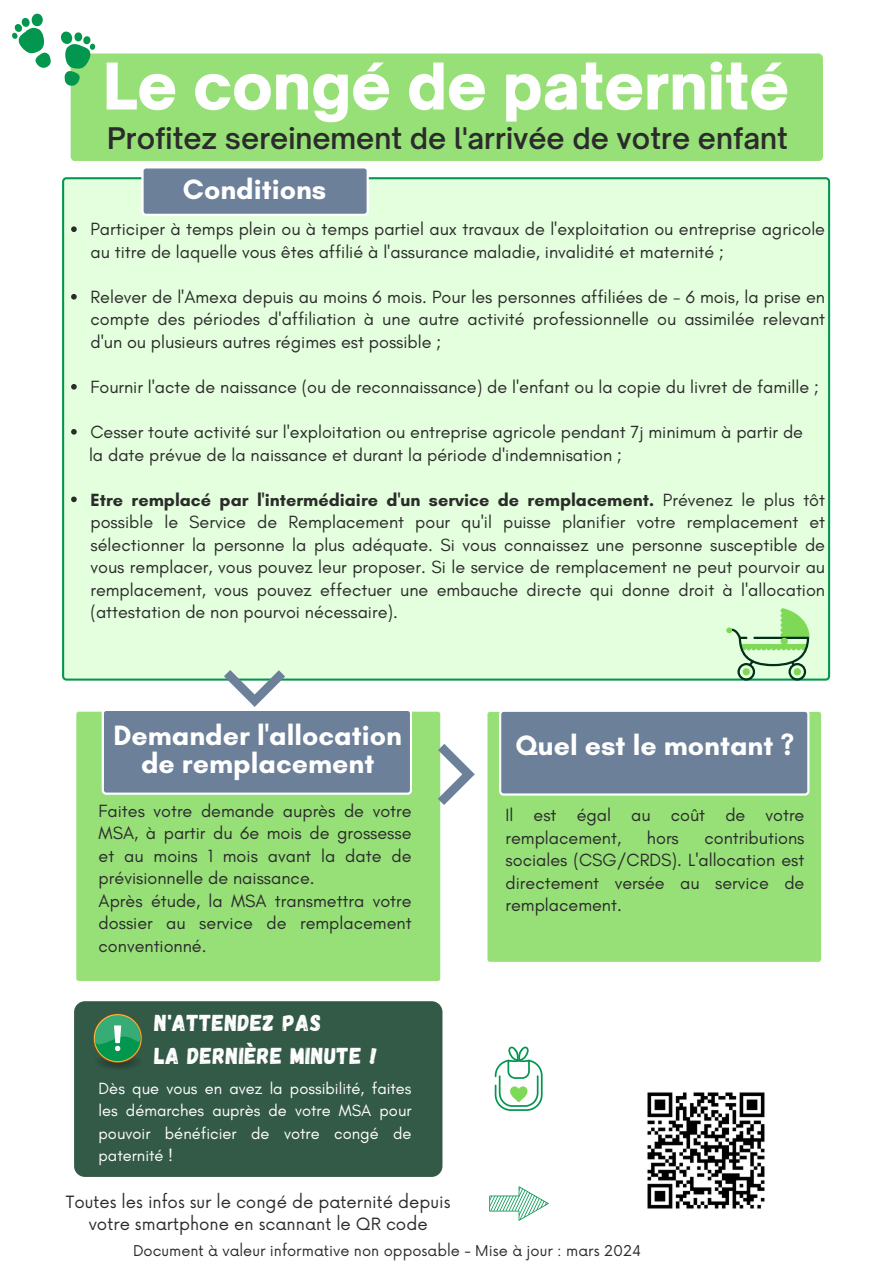
<style>
.page{position:relative;width:894px;height:1264px;background:#fff}
.page>*{position:absolute;margin:0;border:0;box-sizing:border-box;transform-origin:0 0}
.t1{font:900 61.5px "Open Sauce One";color:#fff}
.t2{font:700 28.5px/28.2px "Glacial Indifference";color:#fff;text-align:center}
.t3{font:600 28.5px "Open Sauce One";color:#2b2b2b}
.t4{font:22.95px/32.1px "Gagalin";letter-spacing:.025em;color:#fff}
.t5{font:18px/22.5px "Glacial Indifference";color:#2b2b2b}
.t6{font:16.5px/22.5px "Glacial Indifference";color:#fff;text-align:justify}
.t7{font:16.5px/22.5px "Now";color:#2b2b2b;text-align:center}
.t8{font:14.55px "Now";color:#2b2b2b}
.s1{font-weight:700}
</style>
<div class="page">
<div style="left:76px;top:711px;width:365px;height:270px;background:#97e078"></div>
<div style="left:62px;top:177px;width:767px;height:503px;background:#e4ffdd"></div>
<div style="left:71px;top:53px;width:751px;height:108px;background:#97e078"></div>
<svg style="left:12px;top:13px;width:39px;height:55px"></svg>
<svg style="left:60px;top:31px;width:35px;height:54px"></svg>
<svg style="left:141px;top:168px;width:227px;height:48px;background:#7689a1"></svg>
<svg style="left:102px;top:670px;width:310px;height:124px"></svg>
<div style="left:487px;top:711px;width:335px;height:251px;background:#97e078"></div>
<div style="left:499px;top:711px;width:310px;height:84px;background:#6c809a"></div>
<svg style="left:437px;top:744px;width:37px;height:61px"></svg>
<svg style="left:71px;top:226px;width:6px;height:6px"></svg>
<svg style="left:71px;top:294px;width:6px;height:5px"></svg>
<svg style="left:71px;top:384px;width:6px;height:5px"></svg>
<svg style="left:71px;top:429px;width:6px;height:5px"></svg>
<svg style="left:71px;top:496px;width:6px;height:6px"></svg>
<svg style="left:494px;top:1046px;width:48px;height:64px"></svg>
<svg style="left:726px;top:608px;width:83px;height:72px;background:#b6e1ad"></svg>
<div style="left:74px;top:1001px;width:368px;height:175px;background:#335947;border-radius:11px"></div>
<svg style="left:93px;top:1013px;width:49px;height:55px"></svg>
<svg style="left:489px;top:1186px;width:59px;height:34px"></svg>
<img style="left:647px;top:1092px;width:118px;height:117px">
<p class="t1" style="left:103px;top:48px;width:687px">Le congé de paternité</p>
<p class="t3" style="left:107px;top:120px;width:682px">Profitez sereinement de l'arrivée de votre enfant</p>
<p class="t2" style="left:183px;top:175px;width:145px">Conditions</p>
<p class="t5" style="left:90px;top:218px;width:736px">Participer à temps plein ou à temps partiel aux travaux de l'exploitation ou entreprise agricole au titre de laquelle vous êtes affilié à l'assurance maladie, invalidité et maternité ;</p>
<h1 class="t5" style="left:90px;top:285px;width:736px;text-align:justify">Relever de l'Amexa depuis au moins 6 mois. Pour les personnes affiliées de - 6 mois, la prise en compte des périodes d'affiliation à une autre activité professionnelle ou assimilée relevant d'un ou plusieurs autres régimes est possible ;</h1>
<h2 class="t5" style="left:90px;top:375px;width:729px">Fournir l'acte de naissance (ou de reconnaissance) de l'enfant ou la copie du livret de famille ;</h2>
<h2 class="t5" style="left:90px;top:420px;width:714px">Cesser toute activité sur l'exploitation ou entreprise agricole pendant 7j minimum à partir de</h2>
<p class="t5" style="left:89px;top:443px;width:534px">la date prévue de la naissance et durant la période d'indemnisation ;</p>
<p class="t5" style="left:90px;top:488px;width:736px;text-align:justify"><span class="s1">Etre remplacé par l'intermédiaire d'un service de remplacement.</span> Prévenez le plus tôt possible le Service de Remplacement pour qu'il puisse planifier votre remplacement et sélectionner la personne la plus adéquate. Si vous connaissez une personne susceptible de vous remplacer, vous pouvez leur proposer. Si le service de remplacement ne peut pourvoir au remplacement, vous pouvez effectuer une embauche directe qui donne droit à l'allocation (attestation de non pourvoi nécessaire).</p>
<h4 class="t2" style="left:113px;top:720px;width:290px">Demander l'allocation de remplacement</h4>
<p class="t5" style="left:99px;top:799px;width:314px">Faites votre demande auprès de votre<br>MSA, à partir du 6e mois de grossesse et au moins 1 mois avant la date de prévisionnelle de naissance.<br>Après étude, la MSA transmettra votre dossier au service de remplacement conventionné.</p>
<h4 class="t4" style="left:154px;top:1006px;width:224px">N'ATTENDEZ PAS<br>LA DERNIÈRE MINUTE !</h4>
<p class="t6" style="left:99px;top:1076px;width:314px">Dès que vous en avez la possibilité, faites les démarches auprès de votre MSA pour pouvoir bénéficier de votre congé de paternité !</p>
<h2 class="t7" style="left:66px;top:1191px;width:386px">Toutes les infos sur le congé de paternité depuis votre smartphone en scannant le QR code</h2>
<h4 class="t2" style="left:515px;top:731px;width:280px">Quel est le montant ?</h4>
<h2 class="t5" style="left:505px;top:803px;width:300px">Il est égal au coût de votre remplacement,</h2>
<h2 class="t5" style="left:505px;top:826px;width:300px;text-align:justify;text-indent:199px">contributions sociales (CSG/CRDS). L'allocation est directement versée au service de remplacement.</h2>
<h2 class="t5" style="left:646px;top:826px;width:33px">hors</h2>
<p class="t8" style="left:133px;top:1242px;width:509px">Document à valeur informative non opposable - Mise à jour : mars 2024</p>
</div>
